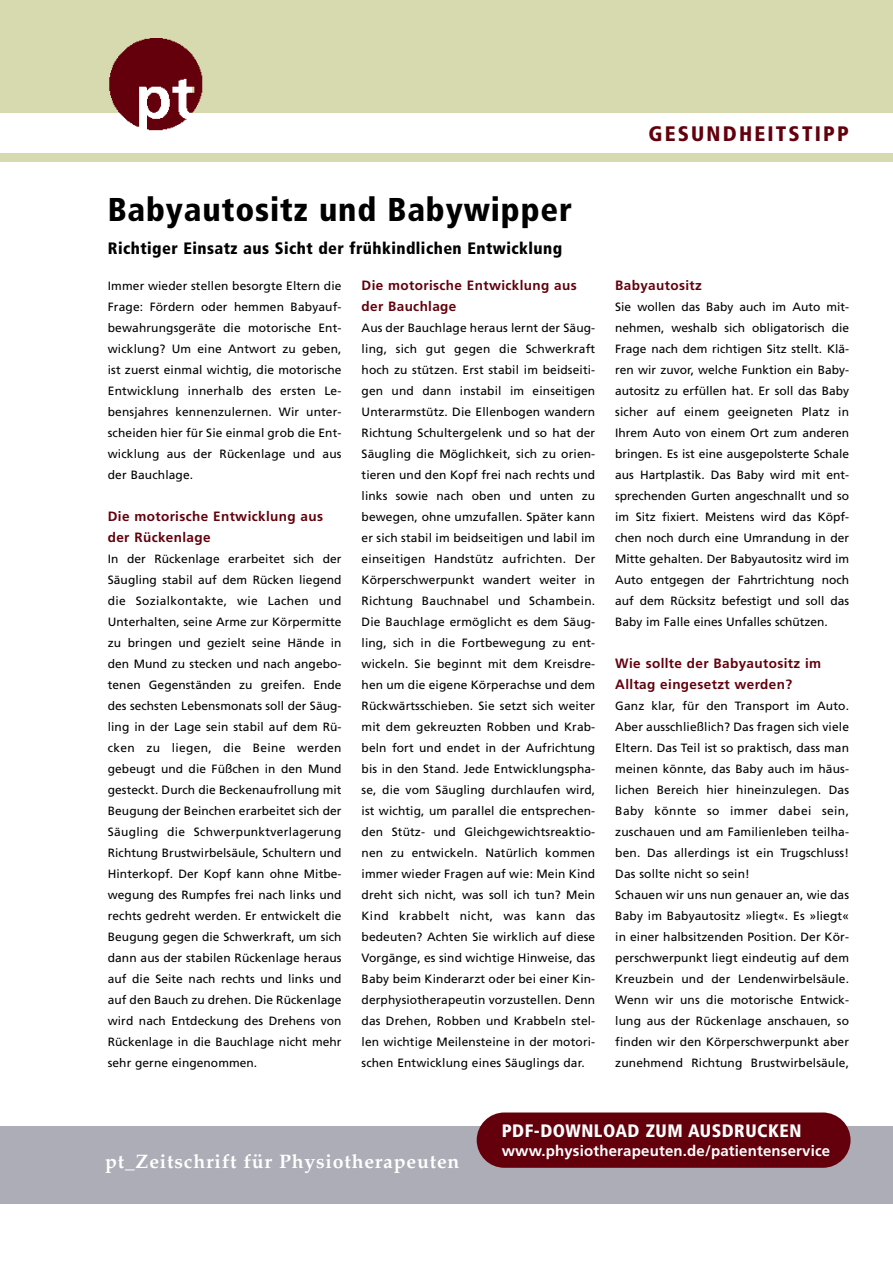
<style>
.page{position:relative;width:893px;height:1263px;background:#fff}
.page>*{position:absolute;margin:0;border:0;box-sizing:border-box;transform-origin:0 0}
.t1{font:900 condensed 33px "Frutiger";letter-spacing:.025em;color:#000}
.t2{font:900 condensed 21px "Frutiger";letter-spacing:.105em;color:#63000c}
.t3{font:700 19.5px "Palatino LT";letter-spacing:.04em;color:#fff}
.t4{font:900 condensed 18px "Frutiger";letter-spacing:.025em;color:#fff}
.t5{font:900 condensed 16.5px "Frutiger";letter-spacing:.025em;color:#000}
.t6{font:700 15px "Frutiger";letter-spacing:.01em;color:#fff}
.t7{font:700 13.5px/21px "Frutiger";letter-spacing:.03em;color:#63000c}
.t8{font:12px/21px "Frutiger";letter-spacing:.01em;color:#000;text-align:justify}
</style>
<div class="page">
<div style="left:0;top:0;width:892px;height:162px;background:#d7daaf"></div>
<div style="left:0;top:113px;width:892px;height:40px;background:#fff"></div>
<div style="left:0;top:1126px;width:892px;height:77px;background:#acadb6"></div>
<div style="left:477px;top:1113px;width:373px;height:55px;background:#63000c;border-radius:28px"></div>
<img style="left:109px;top:38px;width:93px;height:93px">
<h2 class="t2" style="left:648px;top:125px;width:202px">GESUNDHEITSTIPP</h2>
<h1 class="t1" style="left:108px;top:197px;width:466px">Babyautositz und Babywipper</h1>
<h3 class="t5" style="left:108px;top:242px;width:456px">Richtiger Einsatz aus Sicht der frühkindlichen Entwicklung</h3>
<p class="t8" style="left:108px;top:276px;width:235px">Immer wieder stellen besorgte Eltern die Frage: Fördern oder hemmen Babyauf&shy;bewahrungsgeräte die motorische Ent&shy;wicklung? Um eine Antwort zu geben, ist zuerst einmal wichtig, die motorische Entwicklung innerhalb des ersten Le - bensjahres kennenzulernen. Wir unter&shy;scheiden hier für Sie einmal grob die Ent&shy;wicklung aus der Rückenlage und aus der Bauchlage.</p>
<p class="t7" style="left:108px;top:507px;width:217px">Die motorische Entwicklung aus der Rückenlage</p>
<p class="t8" style="left:108px;top:549px;width:235px">In der Rückenlage erarbeitet sich der Säugling stabil auf dem Rücken liegend die Sozialkontakte, wie Lachen und Unterhalten, seine Arme zur Körpermitte zu bringen und gezielt seine Hände in den Mund zu stecken und nach angebo&shy;tenen Gegenständen zu greifen. Ende des sechsten Lebensmonats soll der Säug&shy;ling in der Lage sein stabil auf dem Rü - cken zu liegen, die Beine werden gebeugt und die Füßchen in den Mund gesteckt. Durch die Beckenaufrollung mit Beugung der Beinchen erarbeitet sich der Säugling die Schwerpunktverlagerung Richtung Brustwirbelsäule, Schultern und Hinterkopf. Der Kopf kann ohne Mitbe&shy;wegung des Rumpfes frei nach links und rechts gedreht werden. Er entwickelt die Beugung gegen die Schwerkraft, um sich dann aus der stabilen Rückenlage heraus auf die Seite nach rechts und links und auf den Bauch zu drehen. Die Rückenlage wird nach Entdeckung des Drehens von Rückenlage in die Bauchlage nicht mehr sehr gerne eingenommen.</p>
<p class="t7" style="left:362px;top:276px;width:217px">Die motorische Entwicklung aus der Bauchlage</p>
<p class="t8" style="left:362px;top:318px;width:235px">Aus der Bauchlage heraus lernt der Säug&shy;ling, sich gut gegen die Schwerkraft hoch zu stützen. Erst stabil im beidseiti&shy;gen und dann instabil im einseitigen Unterarmstütz. Die Ellenbogen wandern Richtung Schultergelenk und so hat der Säugling die Möglichkeit, sich zu orien&shy;tieren und den Kopf frei nach rechts und links sowie nach oben und unten zu bewegen, ohne umzufallen. Später kann er sich stabil im beidseitigen und labil im einseitigen Handstütz aufrichten. Der Körperschwerpunkt wandert weiter in Richtung Bauchnabel und Schambein.<br>Die Bauchlage ermöglicht es dem Säug&shy;ling, sich in die Fortbewegung zu ent&shy;wickeln. Sie beginnt mit dem Kreisdre&shy;hen um die eigene Körperachse und dem Rückwärtsschieben. Sie setzt sich weiter mit dem gekreuzten Robben und Krab&shy;beln fort und endet in der Aufrichtung bis in den Stand. Jede Entwicklungspha&shy;se, die vom Säugling durchlaufen wird, ist wichtig, um parallel die entsprechen&shy;den Stütz- und Gleichgewichtsreaktio&shy;nen zu entwickeln. Natürlich kommen immer wieder Fragen auf wie: Mein Kind dreht sich nicht, was soll ich tun? Mein Kind krabbelt nicht, was kann das bedeuten? Achten Sie wirklich auf diese Vorgänge, es sind wichtige Hinweise, das Baby beim Kinderarzt oder bei einer Kin&shy;derphysiotherapeutin vorzustellen. Denn das Drehen, Robben und Krabbeln stel&shy;len wichtige Meilensteine in der motori&shy;schen Entwicklung eines Säuglings dar.</p>
<p class="t7" style="left:615px;top:276px;width:88px">Babyautositz</p>
<p class="t8" style="left:615px;top:297px;width:235px">Sie wollen das Baby auch im Auto mit&shy;nehmen, weshalb sich obligatorisch die Frage nach dem richtigen Sitz stellt. Klä&shy;ren wir zuvor, welche Funktion ein Baby&shy;autositz zu erfüllen hat. Er soll das Baby sicher auf einem geeigneten Platz in Ihrem Auto von einem Ort zum anderen bringen. Es ist eine ausgepolsterte Schale aus Hartplastik. Das Baby wird mit ent&shy;sprechenden Gurten angeschnallt und so im Sitz fixiert. Meistens wird das Köpf&shy;chen noch durch eine Umrandung in der Mitte gehalten. Der Babyautositz wird im Auto entgegen der Fahrtrichtung noch auf dem Rücksitz befestigt und soll das Baby im Falle eines Unfalles schützen.</p>
<p class="t7" style="left:615px;top:654px;width:207px">Wie sollte der Babyautositz im<br>Alltag eingesetzt werden?</p>
<p class="t8" style="left:615px;top:696px;width:235px;text-align:left">Ganz klar, für den Transport im Auto.<br>Aber ausschließlich? Das fragen sich viele Eltern. Das Teil ist so praktisch, dass man meinen könnte, das Baby auch im häus&shy;lichen Bereich hier hineinzulegen. Das Baby könnte so immer dabei sein, zuschauen und am Familienleben teilha&shy;ben. Das allerdings ist ein Trugschluss!<br>Das sollte nicht so sein!<br>Schauen wir uns nun genauer an, wie das Baby im Babyautositz »liegt«. Es »liegt« in einer halbsitzenden Position. Der Kör&shy;perschwerpunkt liegt eindeutig auf dem Kreuzbein und der Lendenwirbelsäule.<br>Wenn wir uns die motorische Entwick - lung aus der Rückenlage anschauen, so finden wir den Körperschwerpunkt aber zunehmend Richtung Brustwirbelsäule,</p>
<h3 class="t3" style="left:105px;top:1154px;width:356px">pt_Zeitschrift für Physiotherapeuten</h3>
<h3 class="t4" style="left:502px;top:1124px;width:301px">PDF-DOWNLOAD ZUM AUSDRUCKEN</h3>
<p class="t6" style="left:502px;top:1144px;width:330px">www.physiotherapeuten.de/patientenservice</p>
</div>
